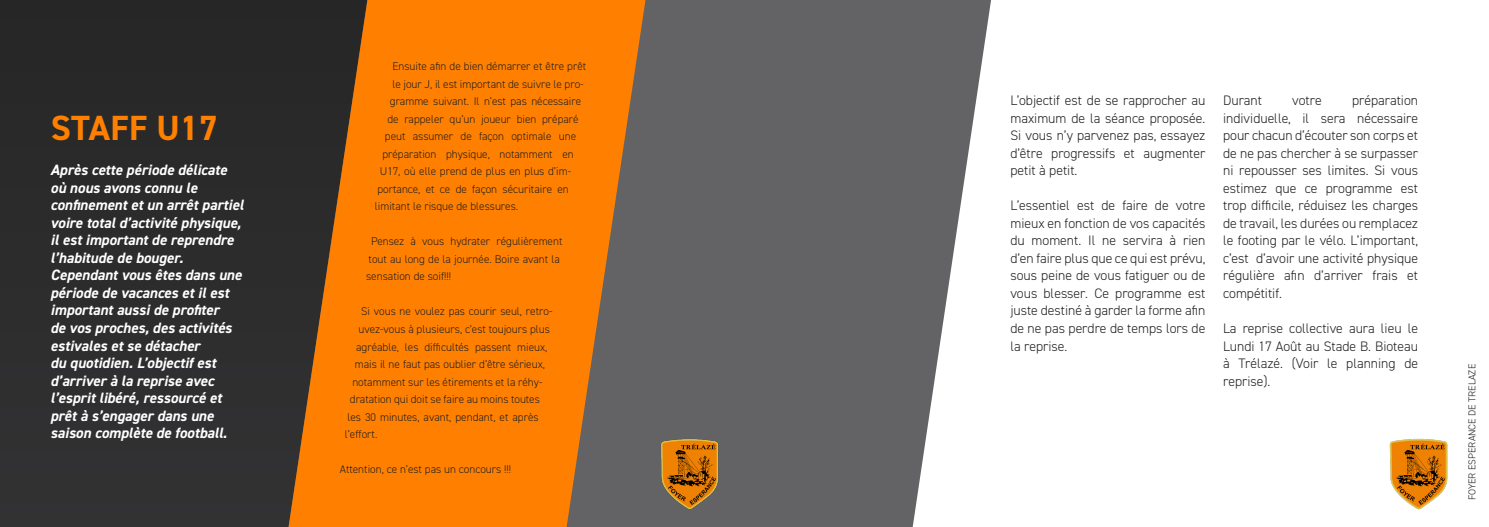
<style>
.page{position:relative;width:1489px;height:527px;background:#fff}
.page>*{position:absolute;margin:0;border:0;box-sizing:border-box;transform-origin:0 0}
.Intro{font:700 35px "DIN2014";letter-spacing:.005em;color:#ff8000}
.Intro-2{font:italic 700 15px/17.5px "DIN2014";color:#fff}
.Body{font:300 13.75px/17.5px "DIN2014";color:#231f20;text-align:justify}
.Body-2{font:300 11.25px/17.5px "DIN2014";color:#231f20}
.t1{font:300 10px "DIN2014";color:#231f20}
</style>
<div class="page">
<svg style="left:645px;top:0;width:346px;height:526px;fill:#636366"></svg>
<div style="left:0;top:0;width:288px;height:526px;background:#2d2c2d"></div>
<svg style="left:288px;top:0;width:357px;height:526px;fill:#ff8000"></svg>
<img style="left:659px;top:437px;width:60px;height:72px">
<img style="left:1389px;top:438px;width:58px;height:71px">
<p class="Intro" style="left:51px;top:105px;width:168px">STAFF U17</p>
<p class="Intro-2" style="left:50px;top:161px;width:195px">Après cette période délicate où nous avons connu le confinement et un arrêt partiel voire total d’activité physique, il est important de reprendre l’habitude de bouger.<br>Cependant vous êtes dans une période de vacances et il est important aussi de profiter<br>de vos proches, des activités estivales et se détacher<br>du quotidien. L’objectif est d’arriver à la reprise avec l’esprit libéré, ressourcé et prêt à s’engager dans une saison complète de football.</p>
<p class="Body-2" style="left:392px;top:57px;width:195px">Ensuite afin de bien démarrer et être prêt</p>
<p class="Body-2" style="left:392px;top:75px;width:193px">le jour J, il est important de suivre le pro-</p>
<p class="Body-2" style="left:390px;top:92px;width:193px">gramme suivant. Il n’est pas nécessaire</p>
<p class="Body-2" style="left:387px;top:110px;width:193px">de rappeler qu’un joueur bien préparé</p>
<p class="Body-2" style="left:385px;top:127px;width:193px">peut assumer de façon optimale une</p>
<p class="Body-2" style="left:382px;top:145px;width:193px">préparation physique, notamment en</p>
<p class="Body-2" style="left:380px;top:162px;width:193px">U17, où elle prend de plus en plus d’im-</p>
<p class="Body-2" style="left:377px;top:180px;width:193px">portance, et ce de façon sécuritaire en</p>
<p class="Body-2" style="left:375px;top:197px;width:145px">limitant le risque de blessures.</p>
<p class="Body-2" style="left:366px;top:232px;width:198px;text-indent:5px">Pensez à vous hydrater régulièrement tout au long de la journée. Boire avant la sensation de soif!!!</p>
<p class="Body-2" style="left:361px;top:302px;width:193px">Si vous ne voulez pas courir seul, retro-</p>
<p class="Body-2" style="left:358px;top:320px;width:193px">uvez-vous à plusieurs, c’est toujours plus</p>
<p class="Body-2" style="left:356px;top:337px;width:193px">agréable, les difficultés passent mieux,</p>
<p class="Body-2" style="left:355px;top:355px;width:192px">mais il ne faut pas oublier d’être sérieux,</p>
<p class="Body-2" style="left:352px;top:372px;width:192px">notamment sur les étirements et la réhy-</p>
<p class="Body-2" style="left:350px;top:390px;width:191px">dratation qui doit se faire au moins toutes</p>
<p class="Body-2" style="left:347px;top:407px;width:193px">les 30 minutes, avant, pendant, et après</p>
<p class="Body-2" style="left:345px;top:425px;width:34px">l’effort.</p>
<p class="Body-2" style="left:340px;top:460px;width:173px">Attention, ce n’est pas un concours !!!</p>
<p class="Body" style="left:1010px;top:92px;width:196px">L’objectif est de se rapprocher au maximum de la séance proposée.<br>Si vous n’y parvenez pas, essayez d’être progressifs et augmenter petit à petit.</p>
<p class="Body" style="left:1010px;top:197px;width:196px">L’essentiel est de faire de votre mieux en fonction de vos capacités du moment. Il ne servira à rien d’en faire plus que ce qui est prévu, sous peine de vous fatiguer ou de vous blesser. Ce programme est juste destiné à garder la forme afin de ne pas perdre de temps lors de la reprise.</p>
<p class="Body" style="left:1222px;top:92px;width:196px;text-indent:129px">préparation individuelle, il sera nécessaire pour chacun d’écouter son corps et de ne pas chercher à se surpasser ni repousser ses limites. Si vous estimez que ce programme est trop difficile, réduisez les charges de travail, les durées ou remplacez le footing par le vélo. L’important, c’est d’avoir une activité physique régulière afin d’arriver frais et compétitif.</p>
<p class="Body" style="left:1222px;top:319px;width:196px">La reprise collective aura lieu le Lundi 17 Août au Stade B. Bioteau à Trélazé. (Voir le planning de reprise).</p>
<p class="Body" style="left:1222px;top:92px;width:40px">Durant</p>
<p class="Body" style="left:1292px;top:92px;width:31px">votre</p>
<p class="t1" style="left:1465px;top:500px;width:138px;rotate:-90deg">FOYER ESPERANCE DE TRELAZE</p>
</div>
